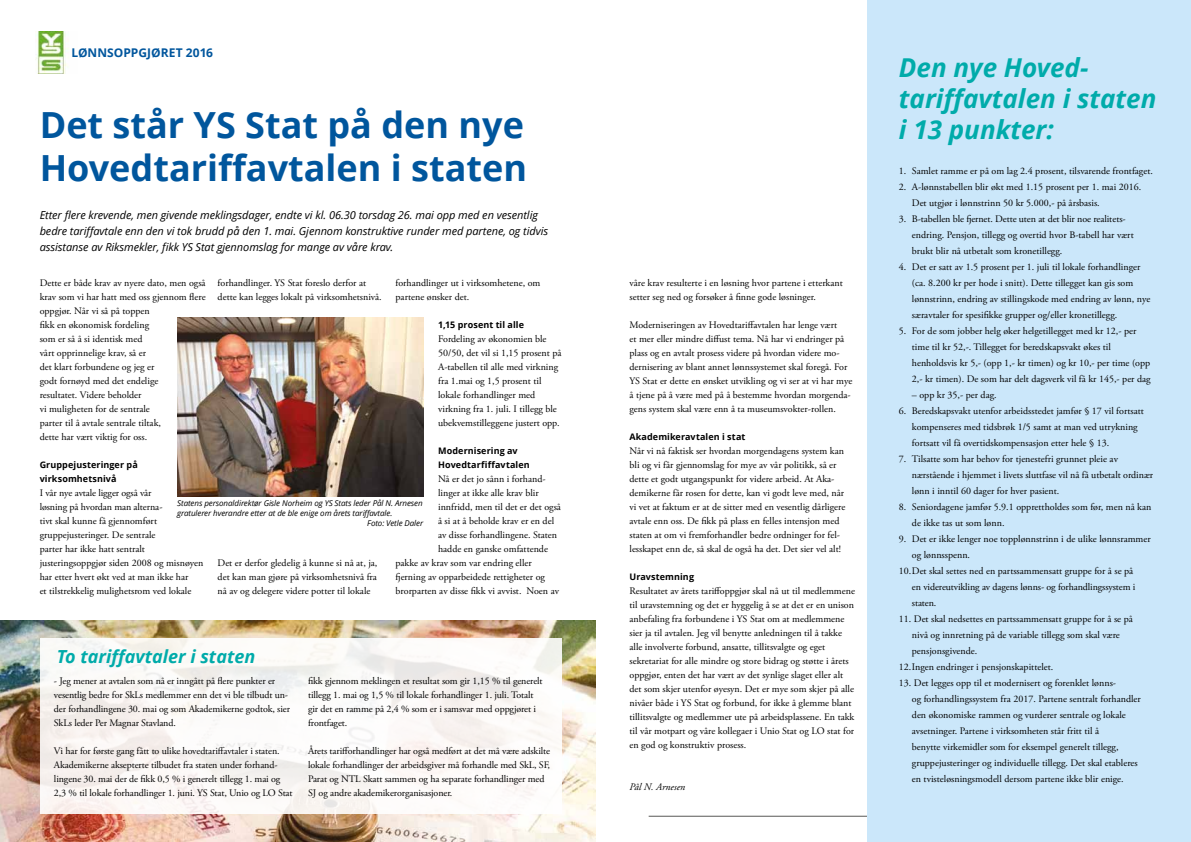
<style>
.page{position:relative;width:1191px;height:842px;background:#fff}
.page>*{position:absolute;margin:0;border:0;box-sizing:border-box;transform-origin:0 0}
.t1{font:700 36px/43.2px "Open Sans";color:#00569d}
.t2{font:italic 700 26px/31.2px "Open Sans";color:#00abaa}
.t3{font:italic 700 18px "Open Sans";color:#00abaa}
.t4{font:700 12px "Open Sans";color:#00569d}
.t5{font:italic 11px/16px "Open Sans";letter-spacing:-.005em;color:#000}
.t6{font:10px/14px "Adobe Garamond Pro";color:#000}
.t7{font:italic 10px "Adobe Garamond Pro";color:#000}
.t8{font:700 9px/14px "Open Sans";letter-spacing:.015em;color:#000}
.t9{font:italic 8px "Open Sans";letter-spacing:-.01em;color:#000}
</style>
<div class="page">
<hr style="left:648px;top:816px;width:488px;height:1px;background:#575756">
<img style="left:36px;top:31px;width:33px;height:42px">
<img style="left:177px;top:318px;width:247px;height:179px">
<img style="left:0;top:620px;width:595px;height:222px">
<svg style="left:40px;top:639px;width:521px;height:175px"></svg>
<div style="left:867px;top:0;width:324px;height:842px;background:#cbe7fa"></div>
<p class="t4" style="left:71px;top:46px;width:26px">LØNNSO</p>
<p class="t4" style="left:123px;top:46px;width:91px">PPGJØRET 2016</p>
<h1 class="t1" style="left:40px;top:104px;width:489px">Det står YS Stat på den nye<br>H ovedtariffavtalen i staten</h1>
<p class="t5" style="left:40px;top:207px;width:510px">Etter flere krevende, men givende meklingsdager, endte vi kl. 06.30 torsdag 26. mai opp med en vesentlig bedre tariffavtale enn den vi tok brudd på den 1. mai. Gjennom konstruktive runder med partene, og tidvis assistanse av Riksmekler, fikk YS Stat gjennomslag for mange av våre krav.</p>
<p class="t6" style="left:40px;top:276px;width:167px">Dette er både krav av nyere dato, men også krav som vi har hatt med oss gjennom flere oppgjør. Når vi så på toppen<br>fikk en økonomisk fordeling<br>som er så å si identisk med<br>vårt opprinnelige krav, så er<br>det klart forbundene og jeg er<br>godt fornøyd med det endelige<br>resultatet. Videre beholder<br>vi muligheten for de sentrale<br>parter til å avtale sentrale tiltak,<br>dette har vært viktig for oss.</p>
<p class="t8" style="left:40px;top:458px;width:100px">Gruppejusteringer på virksomhetsnivå</p>
<p class="t6" style="left:40px;top:486px;width:165px">I vår nye avtale ligger også vår<br>løsning på hvordan man alterna-<br>tivt skal kunne få gjennomført gruppejusteringer. De sentrale<br>parter har ikke hatt sentralt justeringsoppgjør siden 2008 og misnøyen har etter hvert økt ved at man ikke har<br>et tilstrekkelig mulighetsrom ved lokale</p>
<p class="t6" style="left:218px;top:276px;width:166px">forhandlinger. YS Stat foreslo derfor at dette kan legges lokalt på virksomhetsnivå.</p>
<p class="t6" style="left:395px;top:276px;width:146px">forhandlinger ut i virksomhetene, om partene ønsker det.</p>
<p class="t8" style="left:438px;top:318px;width:87px">1,15 prosent til alle</p>
<p class="t6" style="left:438px;top:332px;width:125px">Fordeling av økonomien ble<br>50/50, det vil si 1,15 prosent på<br>A-tabellen til alle med virkning fra 1.mai og 1,5 prosent til lokale forhandlinger med virkning fra 1. juli. I tillegg ble ubekvemstilleggene justert opp.</p>
<p class="t8" style="left:438px;top:444px;width:93px">Modernisering av<br>H ovedtarfiffavtalen</p>
<p class="t6" style="left:438px;top:472px;width:109px">Nå er det jo sånn i forhand-</p>
<p class="t6" style="left:438px;top:486px;width:102px">linger at ikke alle krav blir</p>
<p class="t6" style="left:438px;top:500px;width:124px">innfridd, men til det er det også</p>
<p class="t6" style="left:438px;top:514px;width:117px">å si at å beholde krav er en del</p>
<p class="t6" style="left:438px;top:528px;width:121px">av disse forhandlingene. Staten</p>
<p class="t6" style="left:438px;top:542px;width:111px">hadde en ganske omfattende</p>
<p class="t6" style="left:395px;top:556px;width:138px">pakke av krav som var endring eller</p>
<p class="t6" style="left:395px;top:570px;width:151px">fjerning av opparbeidede rettigheter og</p>
<p class="t6" style="left:395px;top:584px;width:165px">brorparten av disse fikk vi avvist. Noen av</p>
<p class="t9" style="left:177px;top:498px;width:247px">Statens personaldirektør Gisle Norheim og YS Stats leder Pål N. Arnesen</p>
<p class="t9" style="left:177px;top:508px;width:217px">gratulerer hverandre etter at de ble enige om årets tariffavtale.</p>
<p class="t9" style="left:367px;top:518px;width:57px">Foto: Vetle Daler</p>
<p class="t6" style="left:218px;top:556px;width:161px;text-align:justify">Det er derfor gledelig å kunne si nå at, ja, det kan man gjøre på virksomhetsnivå fra nå av og delegere videre potter til lokale</p>
<h3 class="t3" style="left:57px;top:646px;width:200px">To tariffavtaler i staten</h3>
<p class="t6" style="left:54px;top:675px;width:237px">- Jeg mener at avtalen som nå er inngått på flere punkter er vesentlig bedre for SkLs medlemmer enn det vi ble tilbudt un&shy;der forhandlingene 30. mai og som Akademikerne godtok, sier SkLs leder Per Magnar Stavland.</p>
<p class="t6" style="left:54px;top:745px;width:240px">Vi har for første gang fått to ulike hovedtariffavtaler i staten.<br>Akademikerne aksepterte tilbudet fra staten under forhand&shy;lingene 30. mai der de fikk 0,5 % i generelt tillegg 1. mai og 2,3 % til lokale forhandlinger 1. juni. YS Stat, Unio og LO Stat</p>
<p class="t6" style="left:308px;top:675px;width:236px">fikk gjennom meklingen et resultat som gir 1,15 % til generelt tillegg 1. mai og 1,5 % til lokale forhandlinger 1. juli. Totalt gir det en ramme på 2,4 % som er i samsvar med oppgjøret i frontfaget.</p>
<p class="t6" style="left:308px;top:745px;width:243px">Årets tarifforhandlinger har også medført at det må være adskilte lokale forhandlinger der arbeidsgiver må forhandle med SkL, SF, Parat og NTL Skatt sammen og ha separate forhandlinger med SJ og andre akademikerorganisasjoner.</p>
<p class="t6" style="left:629px;top:276px;width:215px">våre krav resulterte i en løsning hvor partene i etterkant setter seg ned og forsøker å finne gode løsninger.</p>
<p class="t6" style="left:629px;top:318px;width:224px">Moderniseringen av Hovedtariffavtalen har lenge vært<br>et mer eller mindre diffust tema. Nå har vi endringer på plass og en avtalt prosess videre på hvordan videre mo&shy;dernisering av blant annet lønnssystemet skal foregå. For YS Stat er dette en ønsket utvikling og vi ser at vi har mye å tjene på å være med på å bestemme hvordan morgenda&shy;gens system skal være enn å ta museumsvokter-rollen.</p>
<p class="t8" style="left:629px;top:430px;width:117px">Akademikeravtalen i stat</p>
<p class="t6" style="left:629px;top:444px;width:217px">Når vi nå faktisk ser hvordan morgendagens system kan bli og vi får gjennomslag for mye av vår politikk, så er dette et godt utgangspunkt for videre arbeid. At Aka&shy;demikerne får rosen for dette, kan vi godt leve med, når vi vet at faktum er at de sitter med en vesentlig dårligere avtale enn oss. De fikk på plass en felles intensjon med staten at om vi fremforhandler bedre ordninger for fel&shy;lesskapet enn de, så skal de også ha det. Det sier vel alt!</p>
<p class="t8" style="left:629px;top:570px;width:66px">Uravstemning</p>
<p class="t6" style="left:629px;top:584px;width:227px">Resultatet av årets tariffoppgjør skal nå ut til medlemmene til uravstemning og det er hyggelig å se at det er en unison anbefaling fra forbundene i YS Stat om at medlemmene sier ja til avtalen. Jeg vil benytte anledningen til å takke alle involverte forbund, ansatte, tillitsvalgte og eget sekretariat for alle mindre og store bidrag og støtte i årets oppgjør, enten det har vært av det synlige slaget eller alt det som skjer utenfor øyesyn. Det er mye som skjer på alle nivåer både i YS Stat og forbund, for ikke å glemme blant tillitsvalgte og medlemmer ute på arbeidsplassene. En takk til vår motpart og våre kollegaer i Unio Stat og LO stat for en god og konstruktiv prosess.</p>
<p class="t7" style="left:629px;top:781px;width:57px">Pål N. Arnesen</p>
<h2 class="t2" style="left:899px;top:52px;width:259px">Den nye Hoved&shy;tariffavtalen i staten i 13 punkter:</h2>
<p class="t6" style="left:899px;top:164px;width:255px">1. Samlet ramme er på om lag 2.4 prosent, tilsvarende frontfaget.</p>
<p class="t6" style="left:912px;top:179px;width:231px;line-height:16px;text-indent:-13px">2. A-lønnstabellen blir økt med 1.15 prosent per 1. mai 2016.<br>Det utgjør i lønnstrinn 50 kr 5.000,- på årsbasis.</p>
<p class="t6" style="left:912px;top:211px;width:223px;line-height:16px;text-indent:-13px">3. B-tabellen ble fjernet. Dette uten at det blir noe realitets&shy;endring. Pensjon, tillegg og overtid hvor B-tabell har vært brukt blir nå utbetalt som kronetillegg.</p>
<p class="t6" style="left:912px;top:259px;width:240px;line-height:16px;text-indent:-13px">4. Det er satt av 1.5 prosent per 1. juli til lokale forhandlinger (ca. 8.200 kr per hode i snitt). Dette tillegget kan gis som lønnstrinn, endring av stillingskode med endring av lønn, nye særavtaler for spesifikke grupper og/eller kronetillegg.</p>
<p class="t6" style="left:912px;top:323px;width:240px;line-height:16px;text-indent:-13px">5. For de som jobber helg øker helgetillegget med kr 12,- per time til kr 52,-. Tillegget for beredskapsvakt økes til henholdsvis kr 5,- (opp 1,- kr timen) og kr 10,- per time (opp 2,- kr timen). De som har delt dagsverk vil få kr 145,- per dag</p>
<p class="t6" style="left:912px;top:388px;width:86px">– opp kr 35,- per dag.</p>
<p class="t6" style="left:912px;top:403px;width:233px;line-height:16px;text-indent:-13px">6. Beredskapsvakt utenfor arbeidsstedet jamfør § 17 vil fortsatt kompenseres med tidsbrøk 1/5 samt at man ved utrykning fortsatt vil få overtidskompensasjon etter hele § 13.</p>
<p class="t6" style="left:912px;top:451px;width:243px;line-height:16px;text-indent:-13px">7. Tilsatte som har behov for tjenestefri grunnet pleie av nærstående i hjemmet i livets sluttfase vil nå få utbetalt ordinær lønn i inntil 60 dager for hver pasient.</p>
<p class="t6" style="left:912px;top:499px;width:241px;line-height:16px;text-indent:-13px">8. Seniordagene jamfør 5.9.1 opprettholdes som før, men nå kan de ikke tas ut som lønn.</p>
<p class="t6" style="left:899px;top:532px;width:253px">9. Det er ikke lenger noe topplønnstrinn i de ulike lønnsrammer</p>
<p class="t6" style="left:912px;top:548px;width:60px">og lønnsspenn.</p>
<p class="t6" style="left:899px;top:564px;width:236px">10.Det skal settes ned en partssammensatt gruppe for å se på</p>
<p class="t6" style="left:912px;top:580px;width:225px">en videreutvikling av dagens lønns- og forhandlingssystem i</p>
<p class="t6" style="left:912px;top:596px;width:26px">staten.</p>
<p class="t6" style="left:899px;top:612px;width:235px">11. Det skal nedsettes en partssammensatt gruppe for å se på</p>
<p class="t6" style="left:912px;top:628px;width:209px">nivå og innretning på de variable tillegg som skal være</p>
<p class="t6" style="left:912px;top:644px;width:67px">pensjonsgivende.</p>
<p class="t6" style="left:899px;top:660px;width:156px">12.Ingen endringer i pensjonskapittelet.</p>
<p class="t6" style="left:912px;top:675px;width:230px;line-height:16px;text-indent:-13px">13. Det legges opp til et modernisert og forenklet lønns-<br>og forhandlingssystem fra 2017. Partene sentralt forhandler den økonomiske rammen og vurderer sentrale og lokale avsetninger. Partene i virksomheten står fritt til å<br>benytte virkemidler som for eksempel generelt tillegg, gruppejusteringer og individuelle tillegg. Det skal etableres en tvisteløsningsmodell dersom partene ikke blir enige.</p>
</div>
